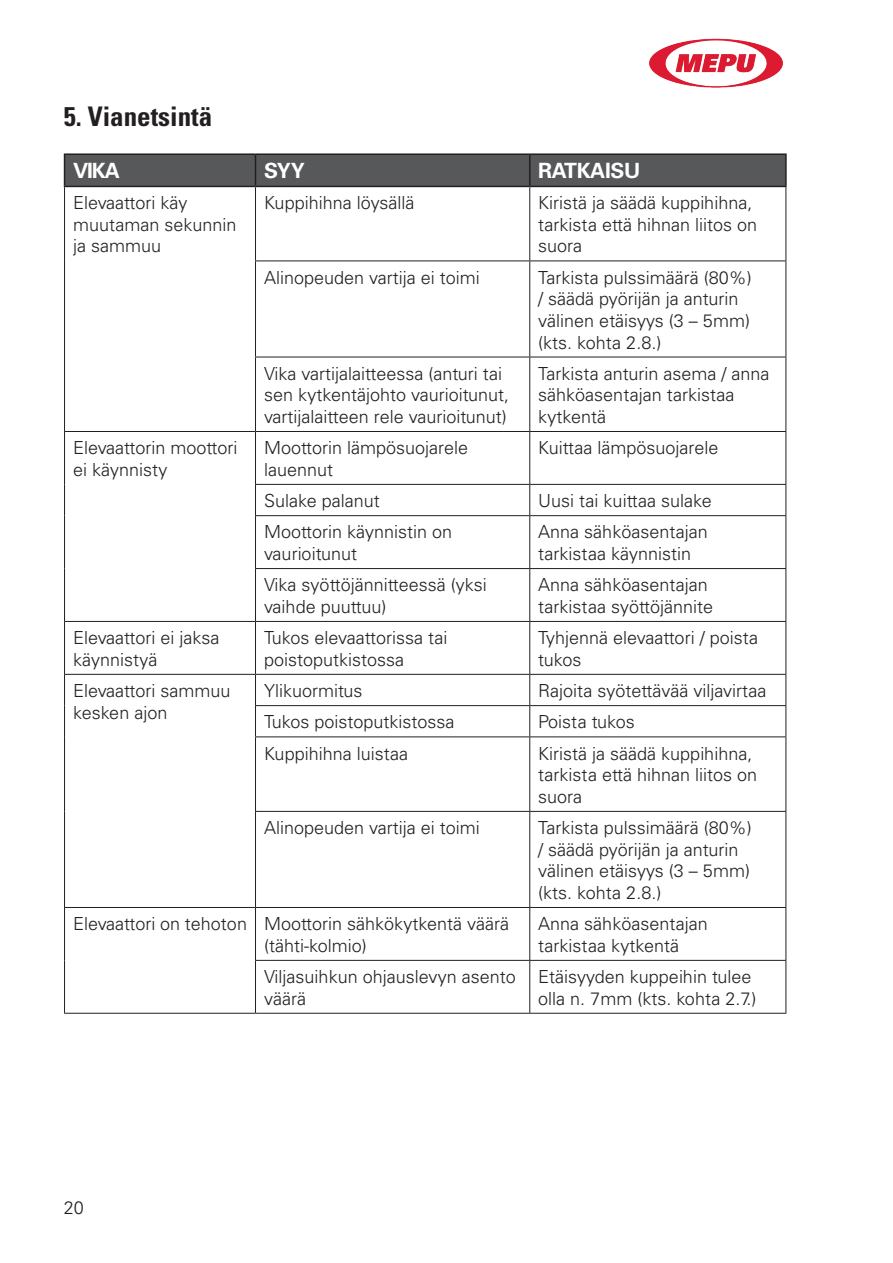
<style>
.page{position:relative;width:893px;height:1263px;background:#fff}
.page>*{position:absolute;margin:0;border:0;box-sizing:border-box;transform-origin:0 0}
.Otsikko{font:700 condensed 27px "Univers LT Std";color:#231f20}
.t1{font:700 21px "Univers LT Std";letter-spacing:-.02em;color:#fff}
.t2{font:300 18px/21.6px "Univers";color:#231f20}
</style>
<div class="page">
<img style="left:649px;top:38px;width:134px;height:50px">
<div style="left:65px;top:155px;width:720px;height:31px;background:#57585a"></div>
<hr style="left:64px;top:153px;width:191px;height:2px;background:#231f20">
<hr style="left:64px;top:155px;width:1px;height:31px;background:#231f20">
<hr style="left:255px;top:153px;width:275px;height:2px;background:#231f20">
<hr style="left:255px;top:155px;width:1px;height:31px;background:#231f20">
<hr style="left:530px;top:153px;width:257px;height:2px;background:#231f20">
<hr style="left:529px;top:155px;width:1px;height:31px;background:#231f20">
<hr style="left:785px;top:155px;width:2px;height:31px;background:#231f20">
<hr style="left:64px;top:186px;width:191px;height:1px;background:#231f20">
<hr style="left:255px;top:186px;width:275px;height:1px;background:#231f20">
<hr style="left:530px;top:186px;width:257px;height:1px;background:#231f20">
<hr style="left:64px;top:187px;width:1px;height:74px;background:#231f20">
<hr style="left:255px;top:187px;width:1px;height:74px;background:#231f20">
<hr style="left:529px;top:187px;width:1px;height:74px;background:#231f20">
<hr style="left:785px;top:187px;width:1px;height:74px;background:#231f20">
<hr style="left:64px;top:261px;width:1px;height:96px;background:#231f20">
<hr style="left:255px;top:261px;width:275px;height:1px;background:#231f20">
<hr style="left:255px;top:261px;width:1px;height:96px;background:#231f20">
<hr style="left:530px;top:261px;width:256px;height:1px;background:#231f20">
<hr style="left:529px;top:261px;width:1px;height:96px;background:#231f20">
<hr style="left:785px;top:261px;width:1px;height:96px;background:#231f20">
<hr style="left:64px;top:357px;width:1px;height:74px;background:#231f20">
<hr style="left:255px;top:357px;width:275px;height:1px;background:#231f20">
<hr style="left:255px;top:357px;width:1px;height:74px;background:#231f20">
<hr style="left:530px;top:357px;width:256px;height:1px;background:#231f20">
<hr style="left:529px;top:357px;width:1px;height:74px;background:#231f20">
<hr style="left:785px;top:357px;width:1px;height:74px;background:#231f20">
<hr style="left:64px;top:431px;width:191px;height:1px;background:#231f20">
<hr style="left:64px;top:432px;width:1px;height:52px;background:#231f20">
<hr style="left:255px;top:431px;width:275px;height:1px;background:#231f20">
<hr style="left:255px;top:432px;width:1px;height:52px;background:#231f20">
<hr style="left:530px;top:431px;width:256px;height:1px;background:#231f20">
<hr style="left:529px;top:432px;width:1px;height:52px;background:#231f20">
<hr style="left:785px;top:432px;width:1px;height:52px;background:#231f20">
<hr style="left:64px;top:484px;width:1px;height:32px;background:#231f20">
<hr style="left:255px;top:484px;width:275px;height:1px;background:#231f20">
<hr style="left:255px;top:485px;width:1px;height:30px;background:#231f20">
<hr style="left:530px;top:484px;width:256px;height:1px;background:#231f20">
<hr style="left:529px;top:485px;width:1px;height:30px;background:#231f20">
<hr style="left:785px;top:485px;width:1px;height:30px;background:#231f20">
<hr style="left:64px;top:516px;width:1px;height:52px;background:#231f20">
<hr style="left:255px;top:515px;width:275px;height:1px;background:#231f20">
<hr style="left:255px;top:516px;width:1px;height:52px;background:#231f20">
<hr style="left:530px;top:515px;width:256px;height:1px;background:#231f20">
<hr style="left:529px;top:516px;width:1px;height:52px;background:#231f20">
<hr style="left:785px;top:516px;width:1px;height:52px;background:#231f20">
<hr style="left:64px;top:568px;width:1px;height:53px;background:#231f20">
<hr style="left:255px;top:568px;width:275px;height:1px;background:#231f20">
<hr style="left:255px;top:569px;width:1px;height:52px;background:#231f20">
<hr style="left:530px;top:568px;width:256px;height:1px;background:#231f20">
<hr style="left:529px;top:569px;width:1px;height:52px;background:#231f20">
<hr style="left:785px;top:569px;width:1px;height:52px;background:#231f20">
<hr style="left:64px;top:621px;width:191px;height:1px;background:#231f20">
<hr style="left:64px;top:622px;width:1px;height:52px;background:#231f20">
<hr style="left:255px;top:621px;width:275px;height:1px;background:#231f20">
<hr style="left:255px;top:622px;width:1px;height:52px;background:#231f20">
<hr style="left:530px;top:621px;width:256px;height:1px;background:#231f20">
<hr style="left:529px;top:622px;width:1px;height:52px;background:#231f20">
<hr style="left:785px;top:622px;width:1px;height:52px;background:#231f20">
<hr style="left:64px;top:674px;width:191px;height:1px;background:#231f20">
<hr style="left:64px;top:675px;width:1px;height:31px;background:#231f20">
<hr style="left:255px;top:674px;width:275px;height:1px;background:#231f20">
<hr style="left:255px;top:675px;width:1px;height:30px;background:#231f20">
<hr style="left:530px;top:674px;width:256px;height:1px;background:#231f20">
<hr style="left:529px;top:675px;width:1px;height:30px;background:#231f20">
<hr style="left:785px;top:675px;width:1px;height:30px;background:#231f20">
<hr style="left:64px;top:706px;width:1px;height:31px;background:#231f20">
<hr style="left:255px;top:705px;width:275px;height:1px;background:#231f20">
<hr style="left:255px;top:706px;width:1px;height:30px;background:#231f20">
<hr style="left:530px;top:705px;width:256px;height:1px;background:#231f20">
<hr style="left:529px;top:706px;width:1px;height:30px;background:#231f20">
<hr style="left:785px;top:706px;width:1px;height:30px;background:#231f20">
<hr style="left:64px;top:737px;width:1px;height:74px;background:#231f20">
<hr style="left:255px;top:736px;width:275px;height:1px;background:#231f20">
<hr style="left:255px;top:737px;width:1px;height:74px;background:#231f20">
<hr style="left:530px;top:736px;width:256px;height:1px;background:#231f20">
<hr style="left:529px;top:737px;width:1px;height:74px;background:#231f20">
<hr style="left:785px;top:737px;width:1px;height:74px;background:#231f20">
<hr style="left:64px;top:811px;width:1px;height:96px;background:#231f20">
<hr style="left:255px;top:811px;width:275px;height:1px;background:#231f20">
<hr style="left:255px;top:812px;width:1px;height:95px;background:#231f20">
<hr style="left:530px;top:811px;width:256px;height:1px;background:#231f20">
<hr style="left:529px;top:812px;width:1px;height:95px;background:#231f20">
<hr style="left:785px;top:812px;width:1px;height:95px;background:#231f20">
<hr style="left:64px;top:907px;width:191px;height:1px;background:#231f20">
<hr style="left:64px;top:908px;width:1px;height:52px;background:#231f20">
<hr style="left:255px;top:907px;width:275px;height:1px;background:#231f20">
<hr style="left:255px;top:908px;width:1px;height:52px;background:#231f20">
<hr style="left:530px;top:907px;width:256px;height:1px;background:#231f20">
<hr style="left:529px;top:908px;width:1px;height:52px;background:#231f20">
<hr style="left:785px;top:908px;width:1px;height:52px;background:#231f20">
<hr style="left:64px;top:960px;width:1px;height:53px;background:#231f20">
<hr style="left:255px;top:960px;width:275px;height:1px;background:#231f20">
<hr style="left:255px;top:961px;width:1px;height:52px;background:#231f20">
<hr style="left:530px;top:960px;width:256px;height:1px;background:#231f20">
<hr style="left:529px;top:961px;width:1px;height:52px;background:#231f20">
<hr style="left:785px;top:961px;width:1px;height:52px;background:#231f20">
<hr style="left:64px;top:1013px;width:191px;height:1px;background:#231f20">
<hr style="left:255px;top:1013px;width:275px;height:1px;background:#231f20">
<hr style="left:530px;top:1013px;width:256px;height:1px;background:#231f20">
<p class="Otsikko" style="left:64px;top:100px;width:150px">5. Vianetsintä</p>
<p class="t1" style="left:73px;top:158px;width:49px">VIKA</p>
<p class="t1" style="left:264px;top:158px;width:42px">SYY</p>
<p class="t1" style="left:538px;top:158px;width:104px">RATKAISU</p>
<p class="t2" style="left:73px;top:192px;width:165px">Elevaattori käy muutaman sekunnin ja sammuu</p>
<p class="t2" style="left:264px;top:192px;width:152px">Kuppihihna löysällä</p>
<p class="t2" style="left:538px;top:192px;width:220px">Kiristä ja säädä kuppihihna, tarkista että hihnan liitos on suora</p>
<p class="t2" style="left:264px;top:267px;width:217px">Alinopeuden vartija ei toimi</p>
<p class="t2" style="left:538px;top:267px;width:215px">Tarkista pulssimäärä (80%) / säädä pyörijän ja anturin välinen etäisyys (3 – 5mm) (kts. kohta 2.8.)</p>
<p class="t2" style="left:264px;top:363px;width:247px">Vika vartijalaitteessa (anturi tai sen kytkentäjohto vaurioitunut, vartijalaitteen rele vaurioitunut)</p>
<p class="t2" style="left:538px;top:363px;width:233px">Tarkista anturin asema / anna sähköasentajan tarkistaa kytkentä</p>
<p class="t2" style="left:73px;top:437px;width:166px">Elevaattorin moottori ei käynnisty</p>
<p class="t2" style="left:264px;top:437px;width:206px">Moottorin lämpösuojarele lauennut</p>
<p class="t2" style="left:538px;top:437px;width:182px">Kuittaa lämpösuojarele</p>
<p class="t2" style="left:264px;top:490px;width:117px">Sulake palanut</p>
<p class="t2" style="left:538px;top:490px;width:175px">Uusi tai kuittaa sulake</p>
<p class="t2" style="left:264px;top:521px;width:190px">Moottorin käynnistin on vaurioitunut</p>
<p class="t2" style="left:538px;top:521px;width:171px">Anna sähköasentajan tarkistaa käynnistin</p>
<p class="t2" style="left:264px;top:574px;width:224px">Vika syöttöjännitteessä (yksi vaihde puuttuu)</p>
<p class="t2" style="left:538px;top:574px;width:176px">Anna sähköasentajan tarkistaa syöttöjännite</p>
<p class="t2" style="left:73px;top:627px;width:148px">Elevaattori ei jaksa käynnistyä</p>
<p class="t2" style="left:264px;top:627px;width:185px">Tukos elevaattorissa tai poistoputkistossa</p>
<p class="t2" style="left:538px;top:627px;width:221px">Tyhjennä elevaattori / poista tukos</p>
<p class="t2" style="left:73px;top:680px;width:159px">Elevaattori sammuu kesken ajon</p>
<p class="t2" style="left:264px;top:680px;width:100px">Ylikuormitus</p>
<p class="t2" style="left:538px;top:680px;width:230px">Rajoita syötettävää viljavirtaa</p>
<p class="t2" style="left:264px;top:711px;width:192px">Tukos poistoputkistossa</p>
<p class="t2" style="left:538px;top:711px;width:98px">Poista tukos</p>
<p class="t2" style="left:264px;top:742px;width:146px">Kuppihihna luistaa</p>
<p class="t2" style="left:538px;top:742px;width:220px">Kiristä ja säädä kuppihihna, tarkista että hihnan liitos on suora</p>
<p class="t2" style="left:264px;top:817px;width:217px">Alinopeuden vartija ei toimi</p>
<p class="t2" style="left:538px;top:817px;width:215px">Tarkista pulssimäärä (80%) / säädä pyörijän ja anturin välinen etäisyys (3 – 5mm) (kts. kohta 2.8.)</p>
<p class="t2" style="left:73px;top:913px;width:175px">Elevaattori on tehoton</p>
<p class="t2" style="left:264px;top:913px;width:247px">Moottorin sähkökytkentä väärä (tähti-kolmio)</p>
<p class="t2" style="left:538px;top:913px;width:171px">Anna sähköasentajan tarkistaa kytkentä</p>
<p class="t2" style="left:264px;top:966px;width:253px">Viljasuihkun ohjauslevyn asento väärä</p>
<p class="t2" style="left:538px;top:966px;width:220px">Etäisyyden kuppeihin tulee olla n. 7mm (kts. kohta 2.7.)</p>
<p class="t2" style="left:64px;top:1196px;width:22px">20</p>
</div>
